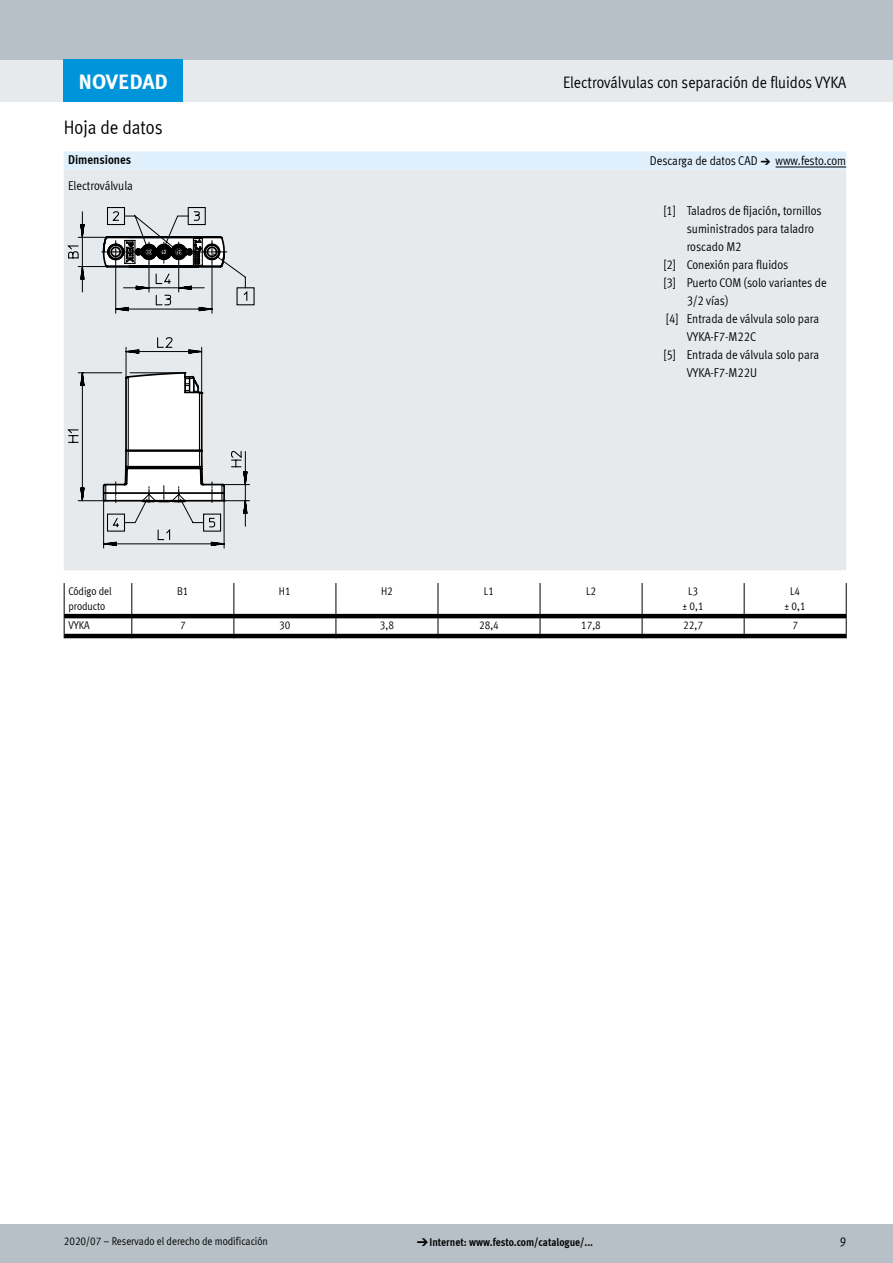
<style>
.page{position:relative;width:893px;height:1263px;background:#fff}
.page>*{position:absolute;margin:0;border:0;box-sizing:border-box;transform-origin:0 0}
.t1{font:700 21px "Meta Plus LF";letter-spacing:-.005em;color:#fff}
.FES_title_section{font:19.5px "Meta Cond LF";color:#000}
.FES_title_family{font:16.5px "Meta Cond LF";color:#000}
.FES_in_05{font:12.75px/18px "Meta Cond LF";color:#000}
.FES_head_2_text_righ{font:12.75px "Meta Cond LF";letter-spacing:-.005em;color:#000}
.FES_head_2_text{font:12.75px "Meta Cond LF";color:#000}
.FES_head_1_text{font:700 12.75px "Meta Cond LF";color:#000}
.FES_tab_head_2{font:11.25px/15px "Meta Cond LF";color:#000}
.t2{font:700 11.25px "Meta Cond LF";color:#000}
.FES_tab_head_2_centr{font:11.25px "Meta Cond LF";color:#000}
.FES_tab_regular_cent{font:11.25px "Meta Cond LF";color:#000}
.FES_tab_regular{font:11.25px "Meta Cond LF";color:#000}
.s1{font-family:"Meto Pict 182"}
.s2{font-family:"Meto Pict 182";font-weight:400}
</style>
<div class="page">
<div style="left:0;top:1225px;width:893px;height:38px;background:#b6c0c6"></div>
<div style="left:0;top:60px;width:893px;height:42px;background:#e7eaec"></div>
<div style="left:0;top:0;width:893px;height:60px;background:#b6c0c6"></div>
<svg style="left:64px;top:151px;width:782px;height:19px"></svg>
<div style="left:64px;top:170px;width:782px;height:400px;background:#e7eaec"></div>
<hr style="left:776px;top:167px;width:70px;height:1px;background:#000">
<svg style="left:80px;top:532px;width:145px;height:17px"></svg>
<svg style="left:67px;top:206px;width:188px;height:326px"></svg>
<svg style="left:66px;top:239px;width:157px;height:302px"></svg>
<hr style="left:64px;top:583px;width:1px;height:31px;background:#000">
<hr style="left:131px;top:583px;width:1px;height:31px;background:#000">
<hr style="left:233px;top:583px;width:1px;height:31px;background:#000">
<hr style="left:336px;top:583px;width:1px;height:31px;background:#000">
<hr style="left:438px;top:583px;width:1px;height:31px;background:#000">
<hr style="left:540px;top:583px;width:1px;height:31px;background:#000">
<hr style="left:642px;top:583px;width:1px;height:31px;background:#000">
<hr style="left:744px;top:583px;width:1px;height:31px;background:#000">
<hr style="left:846px;top:583px;width:1px;height:31px;background:#000">
<svg style="left:64px;top:614px;width:783px;height:24px"></svg>
<div style="left:64px;top:60px;width:119px;height:42px;background:#0095db"></div>
<p class="t1" style="left:79px;top:68px;width:91px">NOVEDAD</p>
<p class="FES_title_family" style="left:563px;top:72px;width:285px">Electroválvulas con separación de fluidos VYKA</p>
<p class="FES_title_section" style="left:64px;top:116px;width:100px">Hoja de datos</p>
<p class="FES_head_1_text" style="left:68px;top:151px;width:65px">Dimensiones</p>
<p class="FES_head_2_text_righ" style="left:650px;top:153px;width:198px">Descarga de datos CAD <span class="s1">a</span> www.festo.com</p>
<p class="FES_head_2_text" style="left:68px;top:178px;width:66px">Electroválvula</p>
<p class="FES_in_05" style="left:687px;top:201px;width:137px;text-indent:-23px">[1] Taladros de fijación, tornillos suministrados para taladro roscado M2</p>
<p class="FES_in_05" style="left:663px;top:255px;width:127px">[2] Conexión para fluidos</p>
<p class="FES_in_05" style="left:687px;top:273px;width:141px;text-indent:-23px">[3] Puerto COM (solo variantes de<br>3/2 vías)</p>
<p class="FES_in_05" style="left:687px;top:309px;width:134px;text-indent:-21px">[4] Entrada de válvula solo para<br>VYKA-F7-M22C</p>
<p class="FES_in_05" style="left:687px;top:345px;width:134px;text-indent:-23px">[5] Entrada de válvula solo para<br>VYKA-F7-M22U</p>
<p class="FES_tab_head_2" style="left:68px;top:583px;width:45px">Código del producto</p>
<p class="FES_tab_head_2_centr" style="left:177px;top:584px;width:13px">B1</p>
<p class="FES_tab_head_2_centr" style="left:279px;top:584px;width:13px">H1</p>
<p class="FES_tab_head_2_centr" style="left:381px;top:584px;width:13px">H2</p>
<p class="FES_tab_head_2_centr" style="left:484px;top:584px;width:12px">L1</p>
<p class="FES_tab_head_2_centr" style="left:586px;top:584px;width:12px">L2</p>
<p class="FES_tab_head_2_centr" style="left:688px;top:584px;width:12px">L3</p>
<p class="FES_tab_head_2_centr" style="left:683px;top:599px;width:23px">± 0,1</p>
<p class="FES_tab_head_2_centr" style="left:790px;top:584px;width:12px">L4</p>
<p class="FES_tab_head_2_centr" style="left:785px;top:599px;width:23px">± 0,1</p>
<p class="FES_tab_regular" style="left:68px;top:618px;width:23px">VYKA</p>
<p class="FES_tab_regular_cent" style="left:180px;top:618px;width:7px">7</p>
<p class="FES_tab_regular_cent" style="left:279px;top:618px;width:13px">30</p>
<p class="FES_tab_regular_cent" style="left:380px;top:618px;width:16px">3,8</p>
<p class="FES_tab_regular_cent" style="left:479px;top:618px;width:21px">28,4</p>
<p class="FES_tab_regular_cent" style="left:581px;top:618px;width:21px">17,8</p>
<p class="FES_tab_regular_cent" style="left:683px;top:618px;width:21px">22,7</p>
<p class="FES_tab_regular_cent" style="left:792px;top:618px;width:7px">7</p>
<p class="FES_tab_head_2" style="left:64px;top:1233px;width:206px">2020/07 – Reservado el derecho de modificación</p>
<p class="t2" style="left:417px;top:1235px;width:178px"><span class="s2">d</span>Internet: www.festo.com/catalogue/...</p>
<p class="FES_in_05" style="left:840px;top:1232px;width:8px">9</p>
</div>
